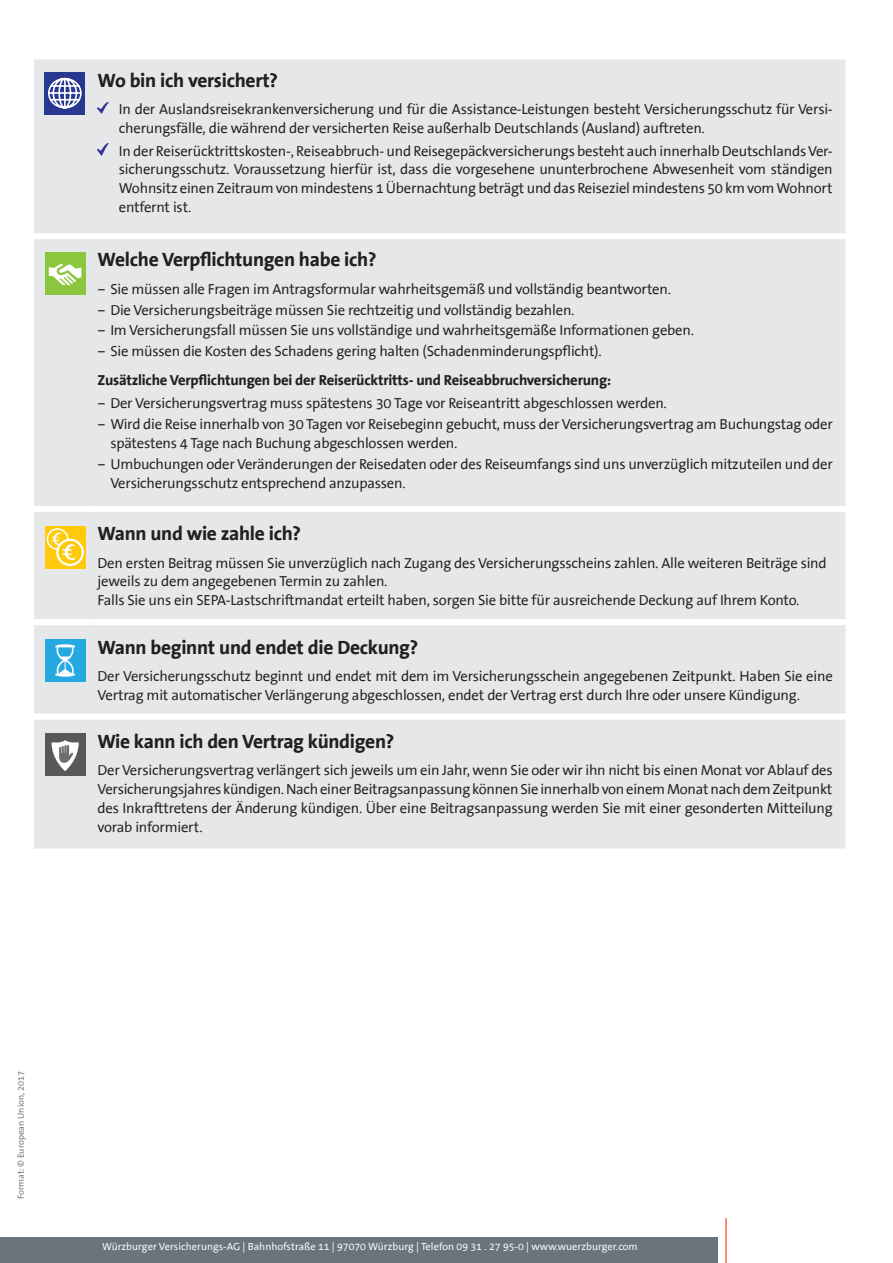
<style>
.page{position:relative;width:893px;height:1263px;background:#fff}
.page>*{position:absolute;margin:0;border:0;box-sizing:border-box;transform-origin:0 0}
.Cover_subhead{font:700 19.5px "The Sans Office Unicode";letter-spacing:-.015em;color:#231f20}
.Covered_bullets{font:14.7px/18.8px "The Sans Office Unicode";letter-spacing:-.015em;color:#231f20}
.Main_obligations_bul{font:14.7px/18.8px "The Sans Office Unicode";letter-spacing:-.015em;color:#231f20}
.Covered_bullets-2{font:700 14.7px "The Sans Office Unicode";letter-spacing:-.015em;color:#231f20}
.Versionierungsnummer{font:10.5px "The Sans Office Unicode";color:#fff}
.Adresse{font:9px "The Sans Office Unicode";color:#6a747b}
</style>
<div class="page">
<div style="left:0;top:1238px;width:717px;height:25px;background:#6a747b"></div>
<div style="left:34px;top:60px;width:811px;height:788px;background:#e6e7e9"></div>
<div style="left:93px;top:506px;width:752px;height:6px;background:#fff"></div>
<div style="left:93px;top:619px;width:752px;height:6px;background:#fff"></div>
<div style="left:93px;top:714px;width:752px;height:6px;background:#fff"></div>
<div style="left:34px;top:506px;width:59px;height:6px;background:#fff"></div>
<div style="left:34px;top:619px;width:59px;height:6px;background:#fff"></div>
<div style="left:34px;top:714px;width:59px;height:6px;background:#fff"></div>
<div style="left:45px;top:72px;width:40px;height:43px;background:#283890"></div>
<svg style="left:48px;top:77px;width:34px;height:32px"></svg>
<svg style="left:98px;top:102px;width:10px;height:12px"></svg>
<svg style="left:98px;top:144px;width:10px;height:12px"></svg>
<div style="left:45px;top:252px;width:41px;height:43px;background:#8bc63e"></div>
<svg style="left:49px;top:264px;width:33px;height:22px"></svg>
<div style="left:45px;top:526px;width:41px;height:42px;background:#feca0a"></div>
<div style="left:47px;top:528px;width:22px;height:22px;border:2px solid #fff;border-radius:50%"></div>
<svg style="left:57px;top:540px;width:26px;height:25px"></svg>
<div style="left:56px;top:539px;width:28px;height:27px;border:2px solid #fff;border-radius:50%"></div>
<svg style="left:51px;top:532px;width:25px;height:29px"></svg>
<div style="left:45px;top:639px;width:41px;height:43px;background:#24aae1"></div>
<svg style="left:55px;top:644px;width:20px;height:33px"></svg>
<div style="left:45px;top:734px;width:41px;height:42px;background:#57585a"></div>
<svg style="left:52px;top:740px;width:27px;height:31px"></svg>
<hr style="left:725px;top:1218px;width:2px;height:45px;background:#f2664f">
<p class="Cover_subhead" style="left:98px;top:69px;width:182px">Wo bin ich versichert?</p>
<p class="Covered_bullets" style="left:119px;top:100px;width:715px">In der Auslandsreisekrankenversicherung und für die Assistance-Leistungen besteht Versicherungsschutz für Versi&shy;cherungsfälle, die während der versicherten Reise außerhalb Deutschlands (Ausland) auftreten.</p>
<p class="Covered_bullets" style="left:119px;top:142px;width:715px;text-align:justify">In der Reiserücktrittskosten-, Reiseabbruch- und Reisegepäckversicherungs besteht auch innerhalb Deutschlands Ver&shy;sicherungsschutz. Voraussetzung hierfür ist, dass die vorgesehene ununterbrochene Abwesenheit vom ständigen Wohnsitz einen Zeitraum von mindestens 1 Übernachtung beträgt und das Reiseziel mindestens 50 km vom Wohnort entfernt ist.</p>
<p class="Cover_subhead" style="left:98px;top:249px;width:281px">Welche Verpflichtungen habe ich?</p>
<p class="Main_obligations_bul" style="left:98px;top:280px;width:575px">– Sie müssen alle Fragen im Antragsformular wahrheitsgemäß und vollständig beantworten.</p>
<p class="Main_obligations_bul" style="left:98px;top:301px;width:478px">– Die Versicherungsbeiträge müssen Sie rechtzeitig und vollständig bezahlen.</p>
<p class="Main_obligations_bul" style="left:98px;top:321px;width:598px">– Im Versicherungsfall müssen Sie uns vollständige und wahrheitsgemäße Informationen geben.</p>
<p class="Main_obligations_bul" style="left:98px;top:342px;width:506px">– Sie müssen die Kosten des Schadens gering halten (Schadenminderungspflicht).</p>
<p class="Covered_bullets-2" style="left:98px;top:372px;width:515px">Zusätzliche Verpflichtungen bei der Reiserücktritts- und Reiseabbruchversicherung:</p>
<p class="Main_obligations_bul" style="left:98px;top:394px;width:571px">– Der Versicherungsvertrag muss spätestens 30 Tage vor Reiseantritt abgeschlossen werden.</p>
<p class="Main_obligations_bul" style="left:110px;top:415px;width:724px;text-indent:-13px">– Wird die Reise innerhalb von 30 Tagen vor Reisebeginn gebucht, muss der Versicherungsvertrag am Buchungstag oder spätestens 4 Tage nach Buchung abgeschlossen werden.</p>
<p class="Main_obligations_bul" style="left:110px;top:455px;width:724px;text-indent:-13px">– Umbuchungen oder Veränderungen der Reisedaten oder des Reiseumfangs sind uns unverzüglich mitzuteilen und der<br>Versicherungsschutz entsprechend anzupassen.</p>
<p class="Cover_subhead" style="left:98px;top:523px;width:205px">Wann und wie zahle ich?</p>
<p class="Covered_bullets" style="left:98px;top:554px;width:731px">Den ersten Beitrag müssen Sie unverzüglich nach Zugang des Versicherungsscheins zahlen. Alle weiteren Beiträge sind</p>
<p class="Covered_bullets" style="left:98px;top:572px;width:291px">jeweils zu dem angegebenen Termin zu zahlen.</p>
<p class="Covered_bullets" style="left:98px;top:591px;width:703px">Falls Sie uns ein SEPA-Lastschriftmandat erteilt haben, sorgen Sie bitte für ausreichende Deckung auf Ihrem Konto.</p>
<p class="Cover_subhead" style="left:98px;top:636px;width:322px">Wann beginnt und endet die Deckung?</p>
<p class="Covered_bullets" style="left:98px;top:667px;width:737px">Der Versicherungsschutz beginnt und endet mit dem im Versicherungsschein angegebenen Zeitpunkt. Haben Sie eine<br>Vertrag mit automatischer Verlängerung abgeschlossen, endet der Vertrag erst durch Ihre oder unsere Kündigung.</p>
<p class="Cover_subhead" style="left:98px;top:730px;width:298px">Wie kann ich den Vertrag kündigen?</p>
<p class="Covered_bullets" style="left:98px;top:761px;width:737px;text-align:justify">Der Versicherungsvertrag verlängert sich jeweils um ein Jahr, wenn Sie oder wir ihn nicht bis einen Monat vor Ablauf des Versicherungsjahres kündigen. Nach einer Beitragsanpassung können Sie innerhalb von einem Monat nach dem Zeitpunkt des Inkrafttretens der Änderung kündigen. Über eine Beitragsanpassung werden Sie mit einer gesonderten Mitteilung vorab informiert.</p>
<p class="Adresse" style="left:16px;top:1199px;width:130px;rotate:-90deg">Format: © European Union, 2017</p>
<p class="Versionierungsnummer" style="left:102px;top:1240px;width:537px">Würzburger Versicherungs-AG | Bahnhofstraße 11 | 97070 Würzburg | Telefon 09 31 . 27 95-0 | www.wuerzburger.com</p>
</div>
